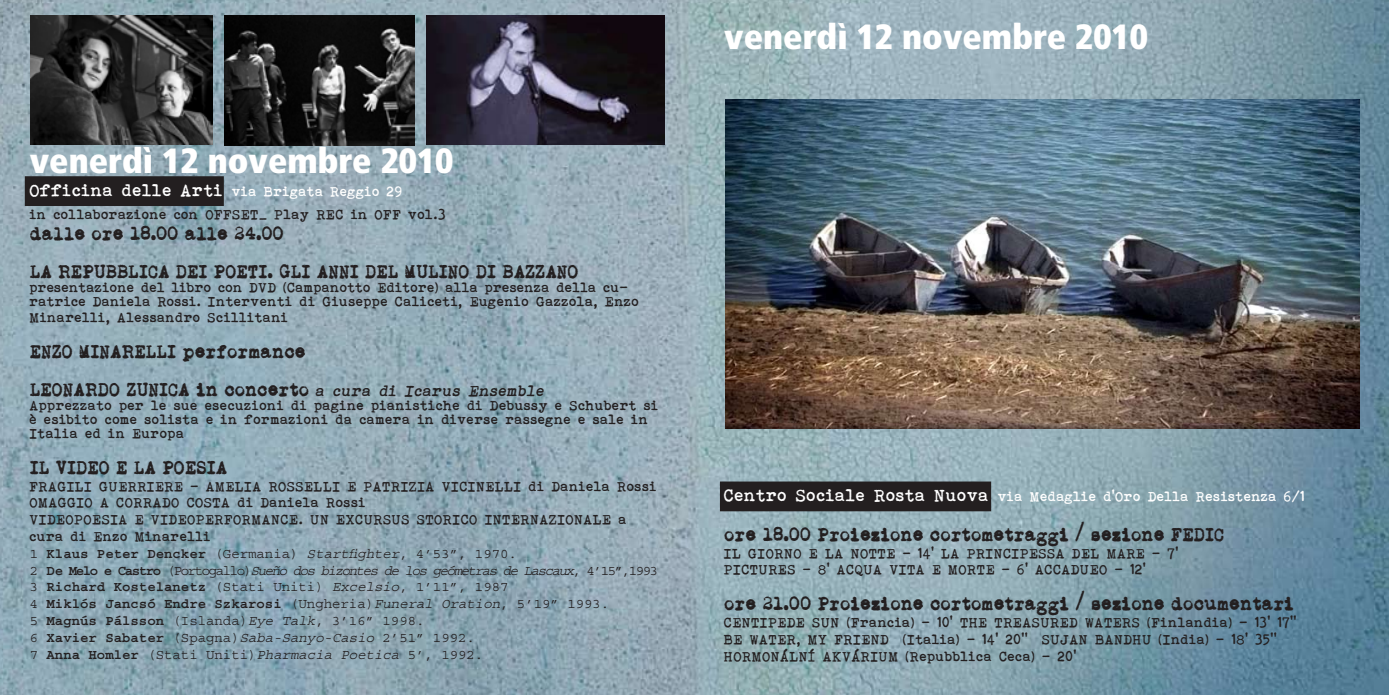
<style>
.page{position:relative;width:1389px;height:695px;background:#fff}
.page>*{position:absolute;margin:0;border:0;box-sizing:border-box;transform-origin:0 0}
.t1{font:900 condensed 35px "Frutiger";color:#fff}
.titolo{font:15.75px "L.C.Smith 5 typewriter";color:#231f20}
.testo{font:14px/14px "Bohemian typewriter";color:#231f20}
.t2{font:14px "Courier";color:#231f20}
.testo10{font:14px "Bohemian typewriter";color:#fff}
.t3{font:italic 14px "Courier";letter-spacing:-.1em;color:#231f20}
.t4{font:700 14px "Courier";color:#231f20}
.s1{font-size:17.5px}
.s2{font-family:"Bohemian typewriter";font-style:italic}
.s3{font-weight:700}
.s4{font-style:italic}
.s5{font-style:normal}
.s6{font-weight:700;font-style:normal}
.s7{font-weight:400}
.s8{font-weight:400;font-style:italic}
</style>
<div class="page">
<img style="left:0;top:0;width:1389px;height:694px">
<div style="left:26px;top:177px;width:197px;height:28px;background:#231f20"></div>
<div style="left:25px;top:176px;width:199px;height:30px;border:2px solid #231f20"></div>
<div style="left:721px;top:482px;width:269px;height:28px;background:#231f20"></div>
<div style="left:720px;top:481px;width:271px;height:30px;border:2px solid #231f20"></div>
<img style="left:30px;top:15px;width:183px;height:130px">
<img style="left:224px;top:15px;width:191px;height:130px">
<img style="left:426px;top:15px;width:239px;height:130px">
<img style="left:725px;top:99px;width:634px;height:329px">
<p class="t1" style="left:30px;top:139px;width:425px">venerdì 12 novembre 2010</p>
<p class="testo10" style="left:30px;top:183px;width:375px"><span class="s1">Officina delle Arti</span> via Brigata Reggio 29</p>
<p class="titolo" style="left:30px;top:220px;width:256px">dalle ore 18.00 alle 24.00</p>
<p class="titolo" style="left:30px;top:258px;width:550px">LA REPUBBLICA DEI POETI. GLI ANNI DEL MULINO DI BAZZANO</p>
<p class="testo" style="left:30px;top:280px;width:611px">presentazione del libro con DVD (Campanotto Editore) alla presenza della cu&shy;ratrice Daniela Rossi. Interventi di Giuseppe Caliceti, Eugenio Gazzola, Enzo</p>
<p class="testo" style="left:30px;top:310px;width:261px">Minarelli, Alessandro Scillitani</p>
<p class="titolo" style="left:30px;top:339px;width:277px">ENZO MINARELLI performance</p>
<p class="titolo" style="left:30px;top:376px;width:519px">LEONARDO ZUNICA in concerto <span class="s2">a cura di Icarus Ensemble</span></p>
<p class="testo" style="left:30px;top:398px;width:631px">Apprezzato per le sue esecuzioni di pagine pianistiche di Debussy e Schubert si è esibito come solista e in formazioni da camera in diverse rassegne e sale in<br>Italia ed in Europa</p>
<p class="titolo" style="left:30px;top:454px;width:199px">IL VIDEO E LA POESIA</p>
<p class="testo" style="left:30px;top:478px;width:629px">FRAGILI GUERRIERE - AMELIA ROSSELLI E PATRIZIA VICINELLI di Daniela Rossi</p>
<p class="testo" style="left:30px;top:495px;width:338px">OMAGGIO A CORRADO COSTA di Daniela Rossi</p>
<p class="testo" style="left:30px;top:511px;width:599px;line-height:16.8px">VIDEOPOESIA E VIDEOPERFORMANCE. UN EXCURSUS STORICO INTERNAZIONALE a cura di Enzo Minarelli</p>
<p class="t2" style="left:30px;top:546px;width:489px">1 <span class="s3">Klaus Peter Dencker</span> (Germania) <span class="s4">Startfighter</span>, 4’53”, 1970.</p>
<p class="t3" style="left:30px;top:563px;width:630px"><span class="s5">2</span> <span class="s6">De Melo e Castro</span> <span class="s5">(Portogallo)</span>Sueño dos bizontes de los geómetras de Lascaux<span class="s5">, 4’15”,1993</span></p>
<p class="t2" style="left:30px;top:580px;width:480px">3 <span class="s3">Richard Kostelanetz</span> (Stati Uniti) <span class="s4">Excelsio</span>, 1’11”, 1987</p>
<p class="t4" style="left:30px;top:596px;width:581px"><span class="s7">4</span> Miklós Jancsó Endre Szkarosi <span class="s7">(Ungheria)</span><span class="s8">Funeral Oration</span><span class="s7">, 5’19” 1993.</span></p>
<p class="t2" style="left:30px;top:613px;width:396px">5 <span class="s3">Magnús Pálsson</span> (Islanda)<span class="s4">Eye Talk</span>, 3’16” 1998.</p>
<p class="t2" style="left:30px;top:630px;width:447px">6 <span class="s3">Xavier Sabater</span> (Spagna)<span class="s4">Saba-Sanyo-Casio</span> 2’51” 1992.</p>
<p class="t2" style="left:30px;top:647px;width:455px">7 <span class="s3">Anna Homler</span> (Stati Uniti)<span class="s4">Pharmacia Poetica</span> 5’, 1992.</p>
<p class="testo" style="left:30px;top:207px;width:418px">in collaborazione con OFFSET_ Play REC in OFF vol.3</p>
<p class="t1" style="left:724px;top:16px;width:425px">venerdì 12 novembre 2010</p>
<p class="testo10" style="left:724px;top:488px;width:583px"><span class="s1">Centro Sociale Rosta Nuova</span> via Medaglie d’Oro Della Resistenza 6/1</p>
<p class="titolo" style="left:724px;top:521px;width:501px">ore 18.00 Proiezione cortometraggi / sezione FEDIC</p>
<p class="testo" style="left:724px;top:545px;width:456px">IL GIORNO E LA NOTTE - 14’ LA PRINCIPESSA DEL MARE - 7’</p>
<p class="testo" style="left:724px;top:562px;width:424px">PICTURES - 8’ ACQUA VITA E MORTE - 6’ ACCADUEO - 12’</p>
<p class="titolo" style="left:724px;top:590px;width:571px">ore 21.00 Proiezione cortometraggi / sezione documentari</p>
<p class="testo" style="left:724px;top:615px;width:574px">CENTIPEDE SUN (Francia) - 10’ THE TREASURED WATERS (Finlandia) - 13’ 17’’</p>
<p class="testo" style="left:724px;top:631px;width:555px">BE WATER, MY FRIEND (Italia) - 14’ 20’’ SUJAN BANDHU (India) - 18’ 35’’</p>
<p class="testo" style="left:724px;top:648px;width:354px">HORMONÁLNÍ AKVÁRIUM (Repubblica Ceca) - 20’</p>
</div>
